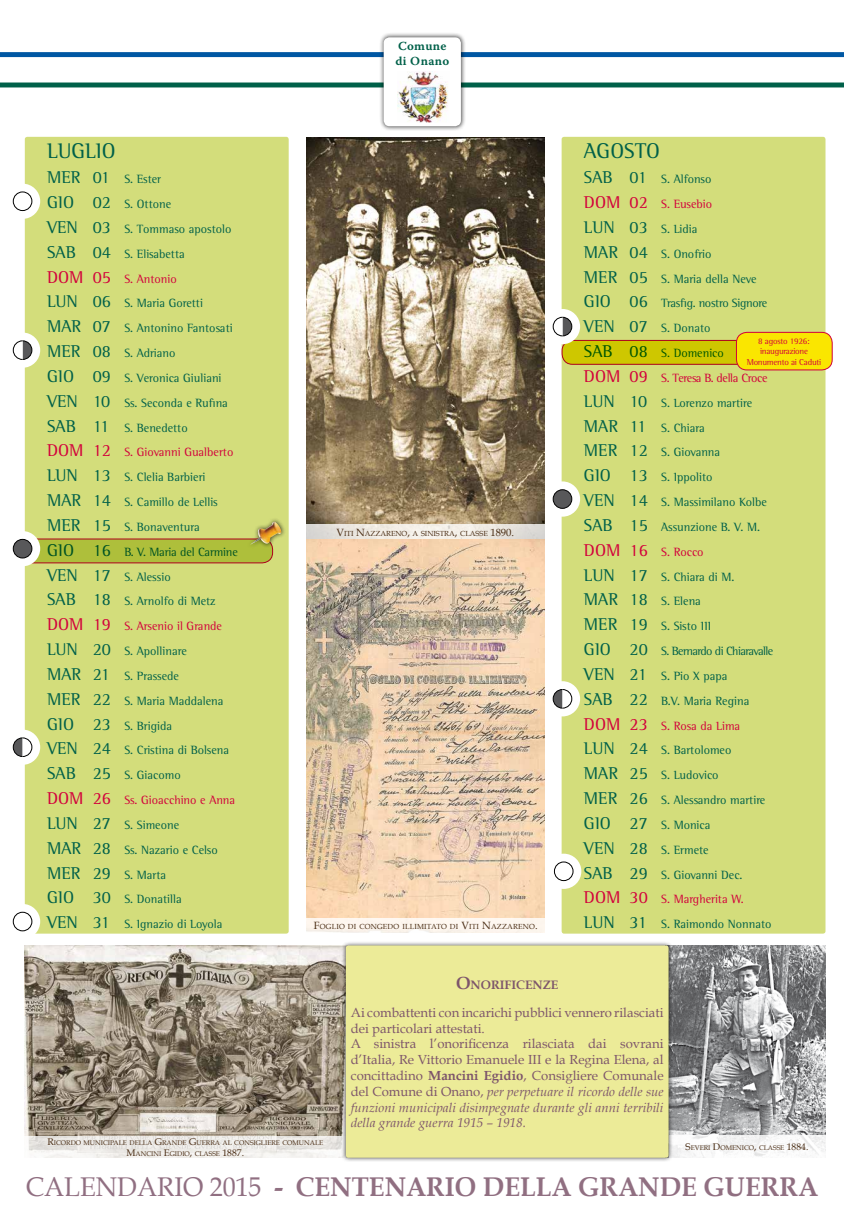
<style>
.page{position:relative;width:844px;height:1216px;background:#fff}
.page>*{position:absolute;margin:0;border:0;box-sizing:border-box;transform-origin:0 0}
.t1{font:700 27.04px "Book Antiqua";color:#7d556b;scale:.95 1}
.t2{font:21.88px "Rotis Semi Serif";color:#006049}
.t3{font:13.12px/15.8px "Book Antiqua";color:#7d556b}
.t4{font:12.34px/14.8px "Warnock Pro Semibold Capt";letter-spacing:.025em;color:#006049}
.t5{font:12.25px/24.8px "Rotis Semi Serif";color:#006049}
.t6{font:700 12.25px "Book Antiqua";color:#7d556b}
.t7{font:8.75px/10.5px "Rotis Semi Serif";letter-spacing:-.025em;color:#d2003b;text-align:center}
.t8{font:7.35px "Book Antiqua";letter-spacing:.03em;color:#482b12}
.t9{font:7.35px "Book Antiqua";color:#482b12}
.t10{font:6.74px/11.5px "Book Antiqua";color:#482b12;text-align:center}
.s1{font-size:17.5px}
.s2{font-size:17.5px;color:#d2003b}
.s3{color:#d2003b}
.s4{font-size:10.5px}
.s5{font-weight:700}
.s6{font-style:italic}
.s7{font-size:9.62px}
.s8{font-weight:400}
</style>
<div class="page">
<svg style="left:0;top:52px;width:843px;height:5px;background:#055aa5"></svg>
<svg style="left:0;top:82px;width:843px;height:5px;background:#1a705b"></svg>
<div style="left:379px;top:33px;width:87px;height:98px;background:#000;opacity:.75"></div>
<div style="left:383px;top:37px;width:78px;height:89px;background:#fff;border-radius:6px"></div>
<img style="left:397px;top:71px;width:51px;height:52px">
<div style="left:561px;top:137px;width:264px;height:796px;background:#d3dd7b;border-radius:2px"></div>
<div style="left:25px;top:137px;width:263px;height:796px;background:#d3dd7b;border-radius:2px"></div>
<img style="left:306px;top:138px;width:238px;height:779px">
<img style="left:25px;top:945px;width:316px;height:190px">
<img style="left:673px;top:945px;width:152px;height:190px">
<div style="left:20px;top:539px;width:252px;height:24px;background:#aebf3b;border-radius:11px"></div>
<div style="left:19px;top:538px;width:254px;height:25px;border:1px solid #d2003b;border-radius:11px"></div>
<div style="left:5px;top:531px;width:35px;height:35px;background:#fff;border-radius:50%"></div>
<div style="left:13px;top:539px;width:19px;height:19px;background:#58585a;border-radius:50%"></div>
<div style="left:13px;top:539px;width:19px;height:19px;border:1px solid #000;border-radius:50%"></div>
<div style="left:544px;top:481px;width:36px;height:35px;background:#fff;border-radius:50%"></div>
<div style="left:553px;top:489px;width:18px;height:19px;background:#58585a;border-radius:50%"></div>
<div style="left:553px;top:489px;width:18px;height:19px;border:1px solid #000;border-radius:50%"></div>
<div style="left:5px;top:184px;width:35px;height:35px;background:#fff;border-radius:50%"></div>
<div style="left:13px;top:192px;width:19px;height:19px;border:1px solid #000;border-radius:50%"></div>
<div style="left:5px;top:903px;width:35px;height:36px;background:#fff;border-radius:50%"></div>
<div style="left:13px;top:912px;width:19px;height:19px;border:1px solid #000;border-radius:50%"></div>
<div style="left:546px;top:853px;width:35px;height:35px;background:#fff;border-radius:50%"></div>
<div style="left:554px;top:861px;width:19px;height:19px;border:1px solid #000;border-radius:50%"></div>
<div style="left:5px;top:332px;width:35px;height:36px;background:#fff;border-radius:50%"></div>
<svg style="left:13px;top:341px;width:19px;height:18px"></svg>
<div style="left:5px;top:729px;width:35px;height:35px;background:#fff;border-radius:50%"></div>
<svg style="left:13px;top:737px;width:19px;height:19px"></svg>
<div style="left:544px;top:681px;width:36px;height:35px;background:#fff;border-radius:50%"></div>
<svg style="left:553px;top:689px;width:18px;height:19px"></svg>
<div style="left:247px;top:517px;width:39px;height:31px;background:#000;opacity:.75"></div>
<img style="left:252px;top:521px;width:22px;height:22px">
<svg style="left:306px;top:524px;width:238px;height:15px;background:#eae6e0"></svg>
<div style="left:306px;top:917px;width:239px;height:15px;background:#fdf6ef"></div>
<svg style="left:25px;top:1135px;width:316px;height:23px;fill:#edebe8"></svg>
<div style="left:668px;top:1135px;width:157px;height:22px;background:#f8f8f8"></div>
<div style="left:341px;top:940px;width:332px;height:222px;background:#000;opacity:.75"></div>
<div style="left:346px;top:945px;width:322px;height:212px;background:#eceb98;border-radius:2px"></div>
<div style="left:562px;top:340px;width:252px;height:24px;background:#cec700;border-radius:11px"></div>
<div style="left:561px;top:340px;width:254px;height:25px;border:1px solid #d2003b;border-radius:11px"></div>
<div style="left:736px;top:332px;width:96px;height:38px;background:#fae600;border-radius:10px"></div>
<div style="left:735px;top:332px;width:97px;height:38px;border:1px solid #d2003b;border-radius:10px"></div>
<div style="left:544px;top:309px;width:36px;height:35px;background:#fff;border-radius:50%"></div>
<svg style="left:553px;top:317px;width:18px;height:19px"></svg>
<h2 class="t2" style="left:47px;top:138px;width:70px">LUGLIO</h2>
<p class="t5" style="left:47px;top:167px;width:192px"><span class="s1">MER 01</span> S. Ester<br><span class="s1">GIO 02</span> S. Ottone<br><span class="s1">VEN 03</span> S. Tommaso apostolo<br><span class="s1">SAB 04</span> S. Elisabetta<br><span class="s2">DOM 05</span> <span class="s3">S. Antonio<br></span><span class="s1">LUN 06</span> S. Maria Goretti<br><span class="s1">MAR 07</span> S. Antonino Fantosati<br><span class="s1">MER 08</span> S. Adriano<br><span class="s1">GIO 09</span> S. Veronica Giuliani<br><span class="s1">VEN 10</span> Ss. Seconda e Rufina<br><span class="s1">SAB 11</span> S. Benedetto<br><span class="s2">DOM 12</span> <span class="s3">S. Giovanni Gualberto<br></span><span class="s1">LUN 13</span> S. Clelia Barbieri<br><span class="s1">MAR 14</span> S. Camillo de Lellis<br><span class="s1">MER 15</span> S. Bonaventura<br><span class="s1">GIO 16</span> B. V. Maria del Carmine<br><span class="s1">VEN 17</span> S. Alessio<br><span class="s1">SAB 18</span> S. Arnolfo di Metz<br><span class="s2">DOM 19</span> <span class="s3">S. Arsenio il Grande<br></span><span class="s1">LUN 20</span> S. Apollinare<br><span class="s1">MAR 21</span> S. Prassede<br><span class="s1">MER 22</span> S. Maria Maddalena<br><span class="s1">GIO 23</span> S. Brigida<br><span class="s1">VEN 24</span> S. Cristina di Bolsena<br><span class="s1">SAB 25</span> S. Giacomo<br><span class="s2">DOM 26</span> <span class="s3">Ss. Gioacchino e Anna<br></span><span class="s1">LUN 27</span> S. Simeone<br><span class="s1">MAR 28</span> Ss. Nazario e Celso<br><span class="s1">MER 29</span> S. Marta<br><span class="s1">GIO 30</span> S. Donatilla<br><span class="s1">VEN 31</span> S. Ignazio di Loyola</p>
<p class="t4" style="left:395px;top:39px;width:55px">Comune di Onano</p>
<p class="t9" style="left:336px;top:528px;width:179px"><span class="s4">V</span>ITI <span class="s4">N</span>AZZARENO<span class="s4">,</span> A SINISTRA<span class="s4">,</span> CLASSE <span class="s4">1890.</span></p>
<p class="t8" style="left:314px;top:921px;width:225px"><span class="s4">F</span>OGLIO DI CONGEDO ILLIMITATO DI <span class="s4">V</span>ITI <span class="s4">N</span>AZZARENO<span class="s4">.</span></p>
<h2 class="t2" style="left:583px;top:138px;width:77px">AGOSTO</h2>
<p class="t5" style="left:583px;top:167px;width:191px"><span class="s1">SAB 01</span> S. Alfonso<br><span class="s2">DOM 02</span> <span class="s3">S. Eusebio<br></span><span class="s1">LUN 03</span> S. Lidia<br><span class="s1">MAR 04</span> S. Onofrio<br><span class="s1">MER 05</span> S. Maria della Neve<br><span class="s1">GIO 06</span> Trasfig. nostro Signore<br><span class="s1">VEN 07</span> S. Donato<br><span class="s1">SAB 08</span> S. Domenico<br><span class="s2">DOM 09</span> <span class="s3">S. Teresa B. della Croce<br></span><span class="s1">LUN 10</span> S. Lorenzo martire<br><span class="s1">MAR 11</span> S. Chiara<br><span class="s1">MER 12</span> S. Giovanna<br><span class="s1">GIO 13</span> S. Ippolito<br><span class="s1">VEN 14</span> S. Massimilano Kolbe<br><span class="s1">SAB 15</span> Assunzione B. V. M.<br><span class="s2">DOM 16</span> <span class="s3">S. Rocco<br></span><span class="s1">LUN 17</span> S. Chiara di M.<br><span class="s1">MAR 18</span> S. Elena<br><span class="s1">MER 19</span> S. Sisto III<br><span class="s1">GIO 20</span> S. Bernardo di Chiaravalle<br><span class="s1">VEN 21</span> S. Pio X papa<br><span class="s1">SAB 22</span> B.V. Maria Regina<br><span class="s2">DOM 23</span> <span class="s3">S. Rosa da Lima<br></span><span class="s1">LUN 24</span> S. Bartolomeo<br><span class="s1">MAR 25</span> S. Ludovico<br><span class="s1">MER 26</span> S. Alessandro martire<br><span class="s1">GIO 27</span> S. Monica<br><span class="s1">VEN 28</span> S. Ermete<br><span class="s1">SAB 29</span> S. Giovanni Dec.<br><span class="s2">DOM 30</span> <span class="s3">S. Margherita W.<br></span><span class="s1">LUN 31</span> S. Raimondo Nonnato</p>
<p class="t7" style="left:746px;top:336px;width:76px">8 agosto 1926: inaugurazione<br>Monumento ai Caduti</p>
<p class="t6" style="left:456px;top:977px;width:104px"><span class="s1">O</span>NORIFICENZE</p>
<p class="t3" style="left:351px;top:1004px;width:314px">Ai combattenti con incarichi pubblici vennero rilasciati dei particolari attestati.<br>A sinistra l’onorificenza rilasciata dai sovrani d’Italia, Re Vittorio Emanuele III e la Regina Elena, al concittadino <span class="s5">Mancini Egidio</span>, Consigliere Comunale del Comune di Onano, <span class="s6">per perpetuare il ricordo delle sue funzioni municipali disimpegnate durante gli anni terribili della grande guerra 1915 – 1918.</span></p>
<p class="t10" style="left:47px;top:1136px;width:277px"><span class="s7">R</span>ICORDO MUNICIPALE DELLA <span class="s7">G</span>RANDE <span class="s7">G</span>UERRA AL CONSIGLIERE COMUNALE<br><span class="s7">M</span>ANCINI <span class="s7">E</span>GIDIO<span class="s7">,</span> CLASSE <span class="s7">1887.</span></p>
<p class="t10" style="left:685px;top:1142px;width:124px"><span class="s7">S</span>EVERI <span class="s7">D</span>OMENICO<span class="s7">,</span> CLASSE <span class="s7">1884.</span></p>
<h1 class="t1" style="left:26px;top:1171px;width:835px"><span class="s8">CALENDARIO 2015</span> - CENTENARIO DELLA GRANDE GUERRA</h1>
</div>
